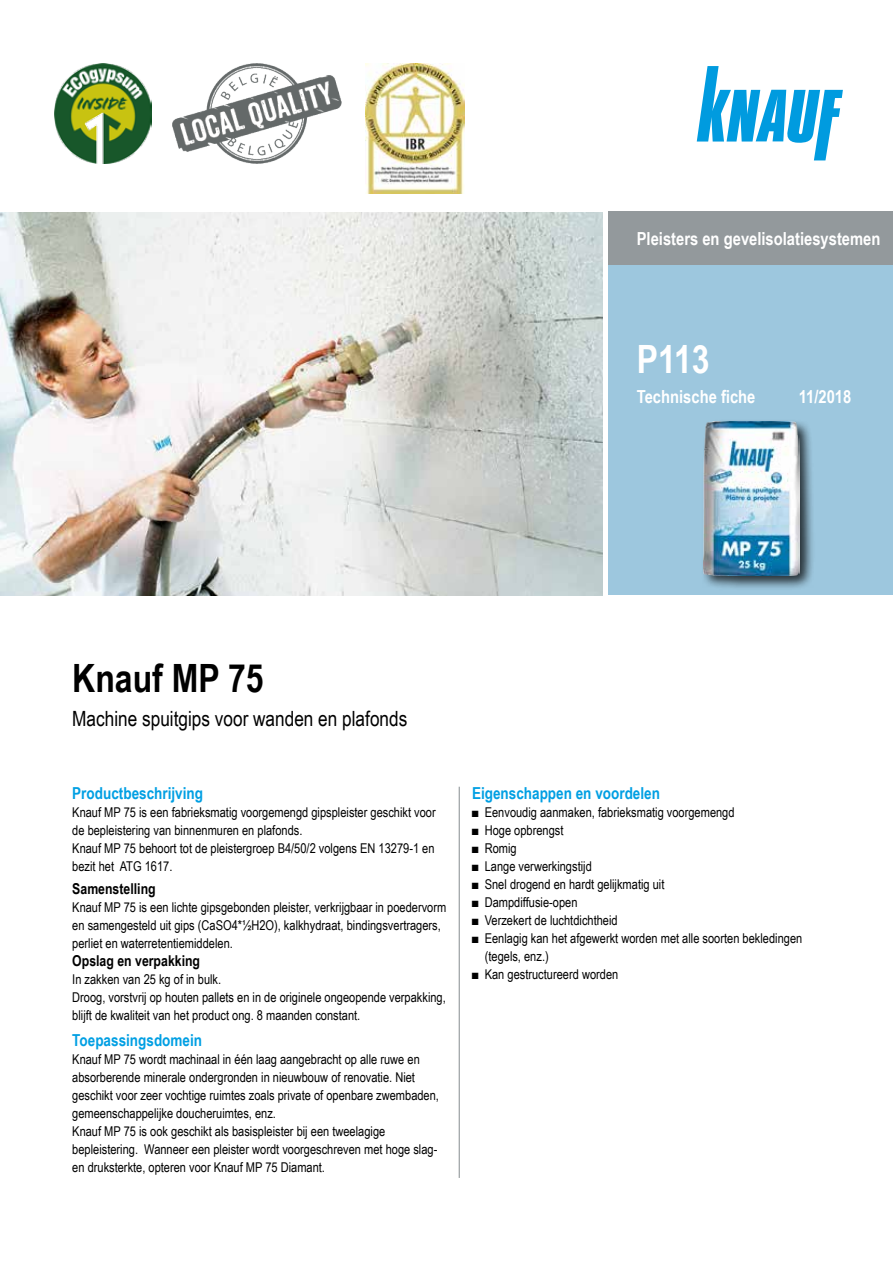
<style>
.page{position:relative;width:893px;height:1263px;background:#fff}
.page>*{position:absolute;margin:0;border:0;box-sizing:border-box;transform-origin:0 0}
.t1{font:700 39px "Arial Narrow";color:#000}
.t2{font:700 39px "Arial Narrow";color:#fff}
.t3{font:21px "Arial Narrow";color:#000}
.t4{font:700 18px "Arial Narrow";color:#fff}
.t5{font:700 16.5px "Arial Narrow";color:#009fe3}
.t6{font:700 15px "Arial Narrow";color:#000}
.t7{font:13.5px/18px "Arial Narrow";color:#000}
</style>
<div class="page">
<div style="left:608px;top:213px;width:285px;height:382px;background:#9dc7de"></div>
<div style="left:608px;top:211px;width:285px;height:54px;background:#93999c"></div>
<svg style="left:697px;top:66px;width:146px;height:94px"></svg>
<hr style="left:459px;top:787px;width:1px;height:391px;background:#93999c">
<div style="left:700px;top:418px;width:115px;height:173px;background:#000;opacity:.75"></div>
<img style="left:703px;top:421px;width:97px;height:154px">
<img style="left:54px;top:64px;width:98px;height:99px">
<img style="left:173px;top:64px;width:169px;height:99px">
<img style="left:0;top:213px;width:603px;height:382px">
<img style="left:366px;top:64px;width:99px;height:129px">
<h3 class="t4" style="left:637px;top:225px;width:245px">Pleisters en gevelisolatiesystemen</h3>
<h1 class="t2" style="left:637px;top:329px;width:74px">P113</h1>
<h3 class="t4" style="left:637px;top:383px;width:120px">Technische fiche</h3>
<h3 class="t4" style="left:799px;top:383px;width:54px">11/2018</h3>
<h1 class="t1" style="left:72px;top:649px;width:193px">Knauf MP 75</h1>
<h2 class="t3" style="left:72px;top:703px;width:337px">Machine spuitgips voor wanden en plafonds</h2>
<p class="t5" style="left:72px;top:780px;width:132px">Productbeschrijving</p>
<p class="t7" style="left:72px;top:802px;width:365px">Knauf MP 75 is een fabrieksmatig voorgemengd gipspleister geschikt voor de bepleistering van binnenmuren en plafonds.<br>Knauf MP 75 behoort tot de pleistergroep B4/50/2 volgens EN 13279-1 en bezit het ATG 1617.</p>
<p class="t6" style="left:72px;top:877px;width:85px">Samenstelling</p>
<p class="t7" style="left:72px;top:898px;width:375px">Knauf MP 75 is een lichte gipsgebonden pleister, verkrijgbaar in poedervorm en samengesteld uit gips (CaSO4*½H2O), kalkhydraat, bindingsvertragers, perliet en waterretentiemiddelen.</p>
<p class="t6" style="left:72px;top:949px;width:129px">Opslag en verpakking</p>
<p class="t7" style="left:72px;top:970px;width:375px">In zakken van 25 kg of in bulk.<br>Droog, vorstvrij op houten pallets en in de originele ongeopende verpakking, blijft de kwaliteit van het product ong. 8 maanden constant.</p>
<p class="t5" style="left:72px;top:1027px;width:131px">Toepassingsdomein</p>
<p class="t7" style="left:72px;top:1049px;width:368px">Knauf MP 75 wordt machinaal in één laag aangebracht op alle ruwe en absorberende minerale ondergronden in nieuwbouw of renovatie. Niet geschikt voor zeer vochtige ruimtes zoals private of openbare zwembaden, gemeenschappelijke doucheruimtes, enz.<br>Knauf MP 75 is ook geschikt als basispleister bij een tweelagige bepleistering. Wanneer een pleister wordt voorgeschreven met hoge slag&shy;en druksterkte, opteren voor Knauf MP 75 Diamant.</p>
<p class="t5" style="left:472px;top:780px;width:189px">Eigenschappen en voordelen</p>
<p class="t7" style="left:472px;top:802px;width:264px">■ Eenvoudig aanmaken, fabrieksmatig voorgemengd</p>
<p class="t7" style="left:472px;top:820px;width:93px">■ Hoge opbrengst</p>
<p class="t7" style="left:472px;top:838px;width:46px">■ Romig</p>
<p class="t7" style="left:472px;top:856px;width:121px">■ Lange verwerkingstijd</p>
<p class="t7" style="left:472px;top:874px;width:194px">■ Snel drogend en hardt gelijkmatig uit</p>
<p class="t7" style="left:472px;top:892px;width:107px">■ Dampdiffusie-open</p>
<p class="t7" style="left:472px;top:910px;width:147px">■ Verzekert de luchtdichtheid</p>
<p class="t7" style="left:485px;top:928px;width:319px;text-indent:-13px">■ Eenlagig kan het afgewerkt worden met alle soorten bekledingen (tegels, enz.)</p>
<p class="t7" style="left:472px;top:964px;width:148px">■ Kan gestructureerd worden</p>
</div>
